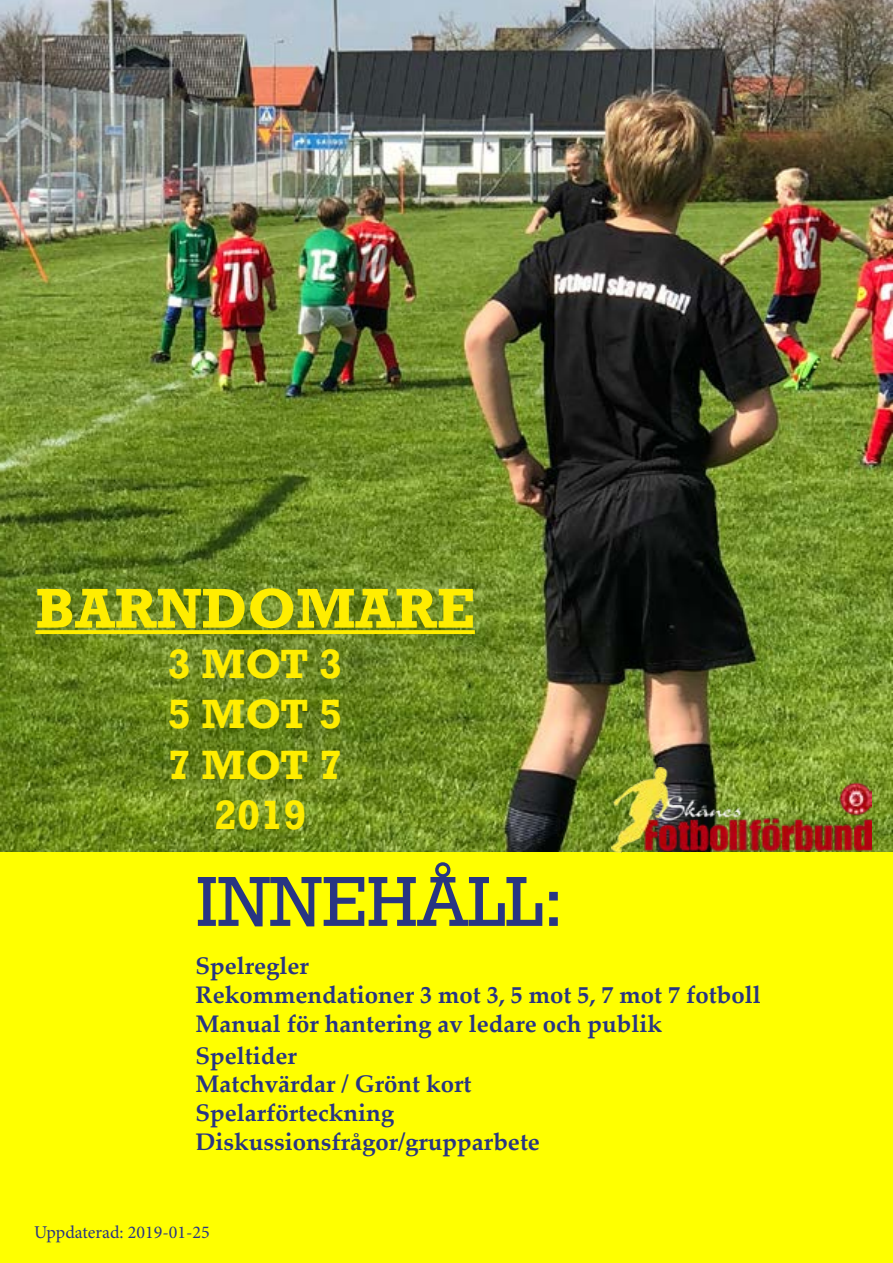
<style>
.page{position:relative;width:893px;height:1263px;background:#fff}
.page>*{position:absolute;margin:0;border:0;box-sizing:border-box;transform-origin:0 0}
.t1{font:72px "Rockwell";color:#283583}
.t2{font:700 57px "Rockwell";color:#ffed00}
.t3{font:700 42px/50.4px "Rockwell";color:#ffed00;text-align:center}
.t4{font:700 24px/28.8px "Palatino Linotype";color:#283583}
.t5{font:18px "Minion Pro";color:#283583}
</style>
<div class="page">
<img style="left:0;top:0;width:893px;height:1263px">
<svg style="left:35px;top:630px;width:440px;height:4px;fill:#ffed00"></svg>
<img style="left:611px;top:767px;width:260px;height:86px">
<h2 class="t2" style="left:35px;top:574px;width:441px">BARNDOMARE</h2>
<h3 class="t3" style="left:168px;top:639px;width:176px">3 MOT 3<br>5 MOT 5<br>7 MOT 7<br>2019</h3>
<h1 class="t1" style="left:196px;top:860px;width:370px">INNEHÅLL:</h1>
<p class="t4" style="left:196px;top:951px;width:567px">Spelregler<br>Rekommendationer 3 mot 3, 5 mot 5, 7 mot 7 fotboll<br>Manual för hantering av ledare och publik</p>
<p class="t4" style="left:196px;top:1040px;width:346px">Speltider<br>Matchvärdar / Grönt kort<br>Spelarförteckning<br>Diskussionsfrågor/grupparbete</p>
<p class="t5" style="left:34px;top:1220px;width:177px">Uppdaterad: 2019-01-25</p>
</div>
